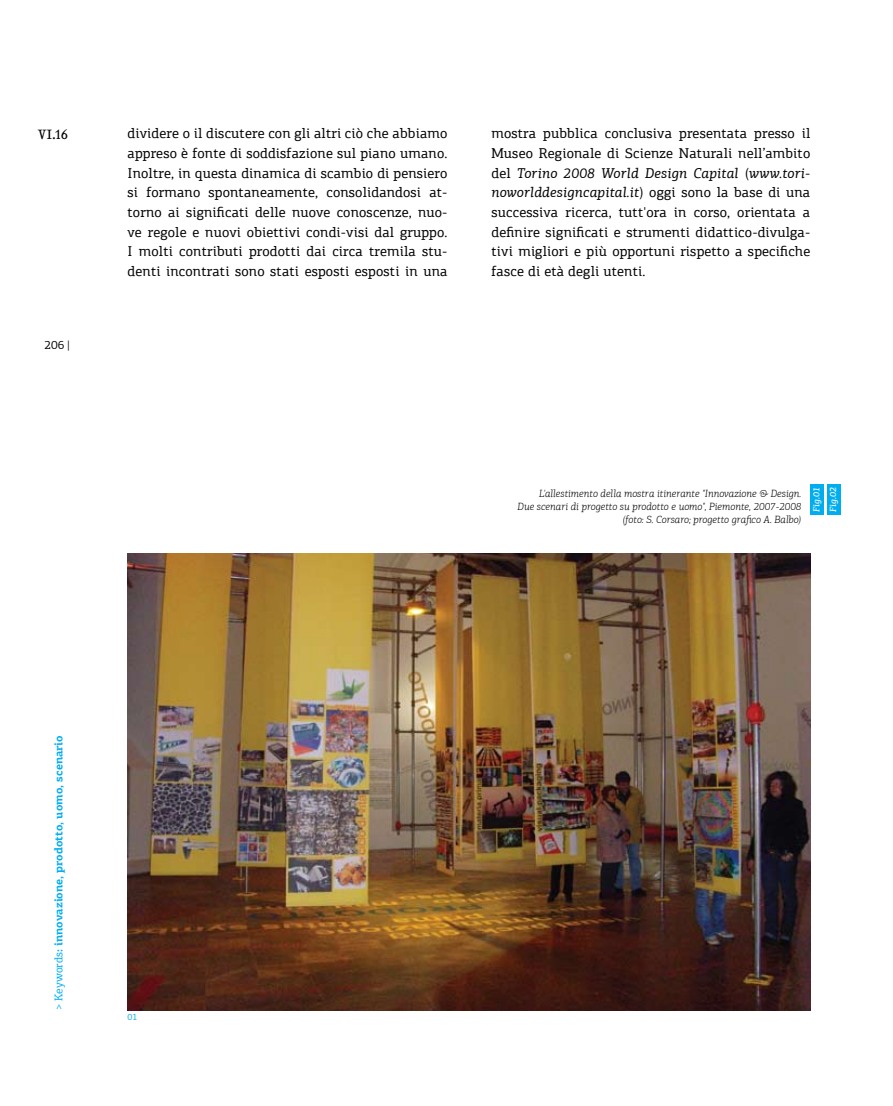
<style>
.page{position:relative;width:893px;height:1106px;background:#fff}
.page>*{position:absolute;margin:0;border:0;box-sizing:border-box;transform-origin:0 0}
.t1{font:15px "Tribute Roman";color:#000}
.t2{font:14.25px/19.6px "PF Agora Slab Pro";letter-spacing:.01em;color:#000;text-align:justify}
.t3{font:12px "PF Agora Slab Pro";color:#000}
.t4{font:700 11.25px "PF Agora Slab Pro";color:#00aeef}
.t5{font:italic 300 10.5px/12.6px "PF Agora Slab Pro";color:#000;text-align:right}
.t6{font:italic 500 9px "PF Agora Slab Pro";color:#fff}
.t7{font:9px "PF Agora Slab Pro";color:#00aeef}
.s1{font-style:italic}
.s2{font-weight:400}
</style>
<div class="page">
<img style="left:128px;top:553px;width:682px;height:457px">
<div style="left:827px;top:484px;width:13px;height:31px;background:#00aeef"></div>
<div style="left:810px;top:484px;width:14px;height:31px;background:#00aeef"></div>
<p class="t1" style="left:38px;top:124px;width:32px">VI.16</p>
<p class="t3" style="left:44px;top:337px;width:27px">206 <span class="s1">|</span></p>
<p class="t2" style="left:128px;top:123px;width:321px">dividere o il discutere con gli altri ciò che abbiamo appreso è fonte di soddisfazione sul piano umano.<br>Inoltre, in questa dinamica di scambio di pensiero si formano spontaneamente, consolidandosi at&shy;torno ai significati delle nuove conoscenze, nuo&shy;ve regole e nuovi obiettivi condi-visi dal gruppo.<br>I molti contributi prodotti dai circa tremila stu&shy;denti incontrati sono stati esposti esposti in una</p>
<p class="t2" style="left:491px;top:123px;width:320px">mostra pubblica conclusiva presentata presso il Museo Regionale di Scienze Naturali nell’ambito del <span class="s1">Torino 2008 World Design Capital</span> (<span class="s1">www.tori&shy;noworlddesigncapital.it</span>) oggi sono la base di una successiva ricerca, tutt'ora in corso, orientata a definire significati e strumenti didattico-divulga&shy;tivi migliori e più opportuni rispetto a specifiche fasce di età degli utenti.</p>
<p class="t5" style="left:518px;top:487px;width:285px">L'allestimento della mostra itinerante "Innovazione &amp; Design.<br>Due scenari di progetto su prodotto e uomo", Piemonte, 2007-2008 (foto: S. Corsaro; progetto grafico A. Balbo)</p>
<p class="t6" style="left:811px;top:512px;width:26px;rotate:-90deg">Fig.01</p>
<p class="t6" style="left:827px;top:512px;width:26px;rotate:-90deg">Fig.02</p>
<p class="t4" style="left:51px;top:1010px;width:276px;rotate:-90deg"><span class="s2">&gt; Keywords</span>: innovazione, prodotto, uomo, scenario</p>
<p class="t7" style="left:128px;top:1011px;width:12px">01</p>
</div>
